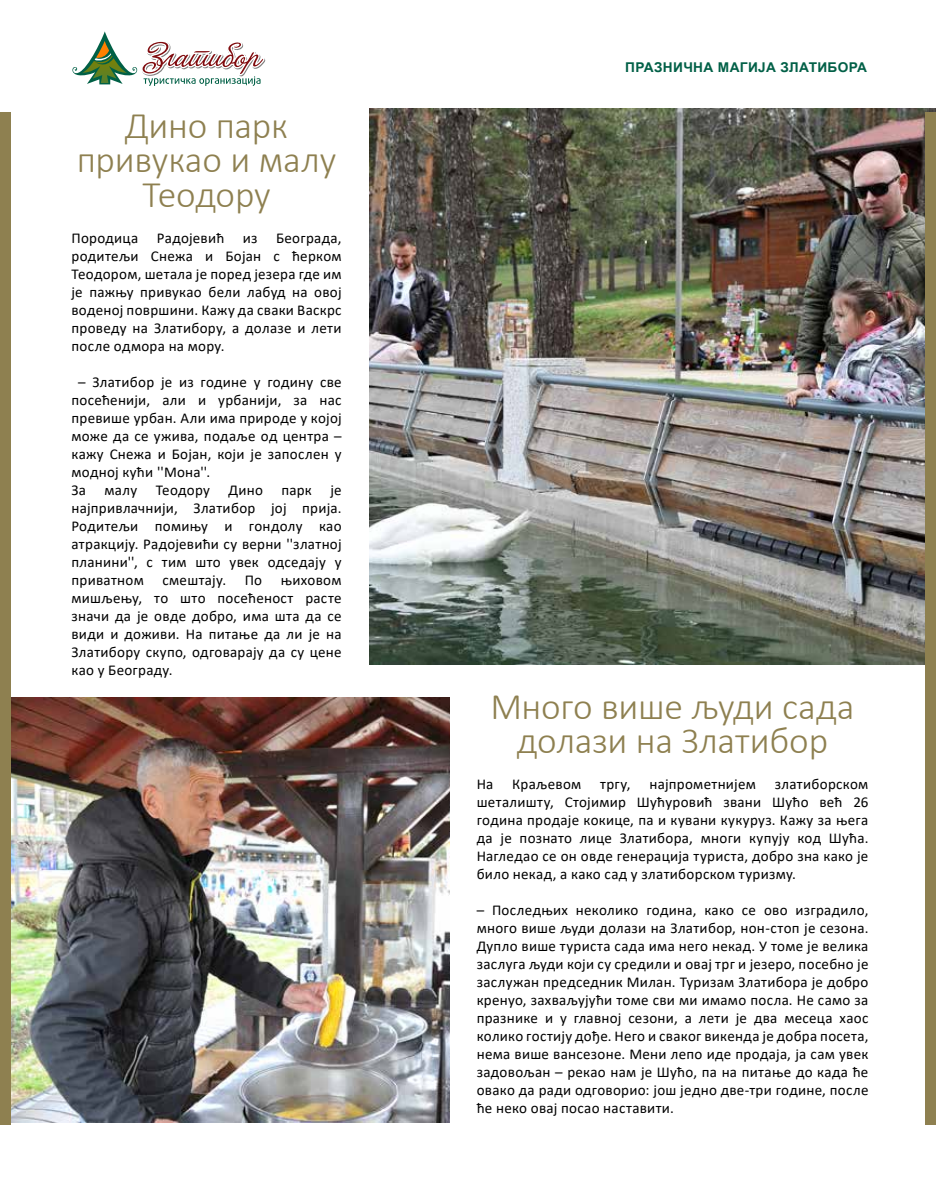
<style>
.page{position:relative;width:936px;height:1191px;background:#fff}
.page>*{position:absolute;margin:0;border:0;box-sizing:border-box;transform-origin:0 0}
.t1{font:300 37.5px/34.5px "Calibri";letter-spacing:-.005em;color:#8e8050;text-align:center}
.t2{font:15px/18px "Calibri";letter-spacing:.02em;color:#000;text-align:justify}
.t3{font:700 13.5px "Arial";letter-spacing:.025em;color:#026047}
</style>
<div class="page">
<img style="left:10px;top:698px;width:439px;height:424px">
<img style="left:369px;top:109px;width:566px;height:556px">
<svg style="left:72px;top:31px;width:194px;height:55px"></svg>
<div style="left:925px;top:112px;width:10px;height:1013px;background:#8e8050"></div>
<div style="left:0;top:112px;width:10px;height:1013px;background:#8e8050"></div>
<h1 class="t1" style="left:77px;top:108px;width:261px">Дино парк привукао и малу<br>Теодору</h1>
<p class="t2" style="left:71px;top:228px;width:272px">Породица Радојевић из Београда, родитељи Снежа и Бојан с ћерком Теодором, шетала је поред језера где им је пажњу привукао бели лабуд на овој воденој површини. Кажу да сваки Васкрс проведу на Златибору, а долазе и лети после одмора на мору.</p>
<p class="t2" style="left:71px;top:372px;width:272px;text-align:left;text-indent:7px">– Златибор је из године у годину све посећенији, али и урбанији, за нас превише урбан. Али има природе у којој може да се ужива, подаље од центра – кажу Снежа и Бојан, који је запослен у модној кући ''Мона''.<br>За малу Теодору Дино парк је најпривлачнији, Златибор јој прија.<br>Родитељи помињу и гондолу као атракцију. Радојевићи су верни ''златној планини'', с тим што увек одседају у приватном смештају. По њиховом мишљењу, то што посећеност расте значи да је овде добро, има шта да се види и доживи. На питање да ли је на<br>Златибору скупо, одговарају да су цене као у Београду.</p>
<p class="t3" style="left:625px;top:58px;width:243px">ПРАЗНИЧНА МАГИЈА ЗЛАТИБОРА</p>
<h1 class="t1" style="left:490px;top:688px;width:365px">Много више људи сада долази на Златибор</h1>
<p class="t2" style="left:476px;top:774px;width:393px;text-indent:298px">златиборском шеталишту, Стојимир Шућуровић звани Шућо већ 26 година продаје кокице, па и кувани кукуруз. Кажу за њега да је познато лице Златибора, многи купују код Шућа.<br>Нагледао се он овде генерација туриста, добро зна како је било некад, а како сад у златиборском туризму.</p>
<p class="t2" style="left:476px;top:900px;width:393px">– Последњих неколико година, како се ово изградило, много више људи долази на Златибор, нон-стоп је сезона.<br>Дупло више туриста сада има него некад. У томе је велика заслуга људи који су средили и овај трг и језеро, посебно је заслужан председник Милан. Туризам Златибора је добро кренуо, захваљујући томе сви ми имамо посла. Не само за празнике и у главној сезони, а лети је два месеца хаос колико гостију дође. Него и сваког викенда је добра посета, нема више вансезоне. Мени лепо иде продаја, ја сам увек задовољан – рекао нам је Шућо, па на питање до када ће овако да ради одговорио: још једно две-три године, после ће неко овај посао наставити.</p>
<p class="t2" style="left:476px;top:774px;width:18px">На</p>
<p class="t2" style="left:512px;top:774px;width:71px">Краљевом</p>
<p class="t2" style="left:600px;top:774px;width:32px">тргу,</p>
<p class="t2" style="left:649px;top:774px;width:108px">најпрометнијем</p>
</div>
